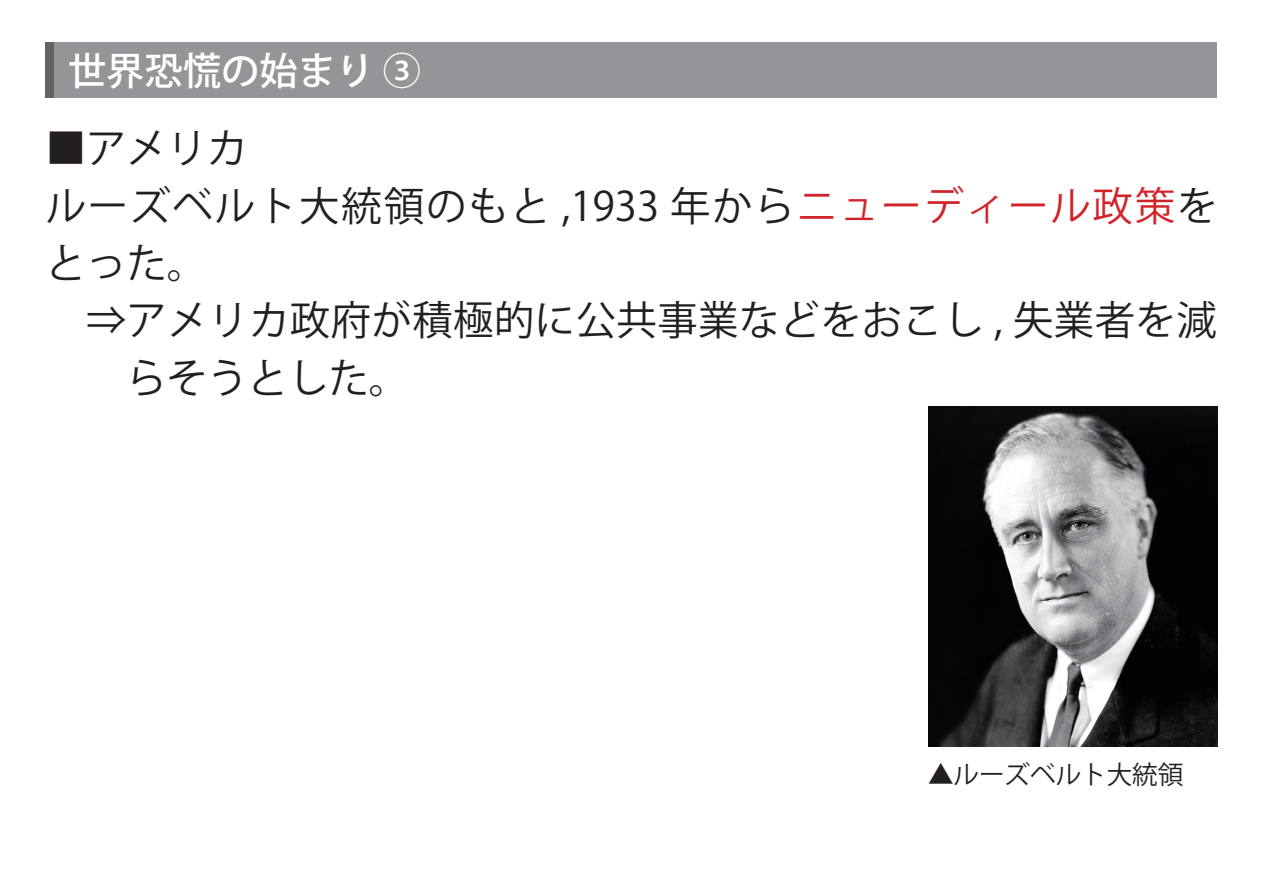
<style>
.page{position:relative;width:1263px;height:893px;background:#fff}
.page>*{position:absolute;margin:0;border:0;box-sizing:border-box;transform-origin:0 0}
.t1{font:40.35px "Koz Go Pr 6 N";letter-spacing:.01em;color:#231f20}
.t2{font:40.35px "Koz Go Pr 6 N";letter-spacing:.045em;color:#231f20}
.t3{font:500 38.25px "Koz Go Pr 6 N";color:#fff}
.t4{font:25.5px "Koz Go Pr 6 N";color:#231f20}
.s1{color:#d1232a}
</style>
<div class="page">
<img style="left:928px;top:406px;width:289px;height:340px">
<div style="left:46px;top:43px;width:1171px;height:55px;background:#939598"></div>
<div style="left:46px;top:43px;width:8px;height:55px;background:#636366"></div>
<p class="t3" style="left:68px;top:49px;width:354px">世界恐慌の始まり ③</p>
<p class="t1" style="left:46px;top:126px;width:203px">■アメリカ</p>
<p class="t2" style="left:46px;top:183px;width:1173px">ルーズベルト大統領のもと ,1933 年から<span class="s1">ニューディール政策</span>を</p>
<p class="t1" style="left:46px;top:240px;width:163px">とった。</p>
<p class="t1" style="left:46px;top:298px;width:1172px">　⇒アメリカ政府が積極的に公共事業などをおこし , 失業者を減</p>
<p class="t1" style="left:126px;top:355px;width:284px">らそうとした。</p>
<p class="t4" style="left:928px;top:760px;width:257px">▲ルーズベルト大統領</p>
</div>
